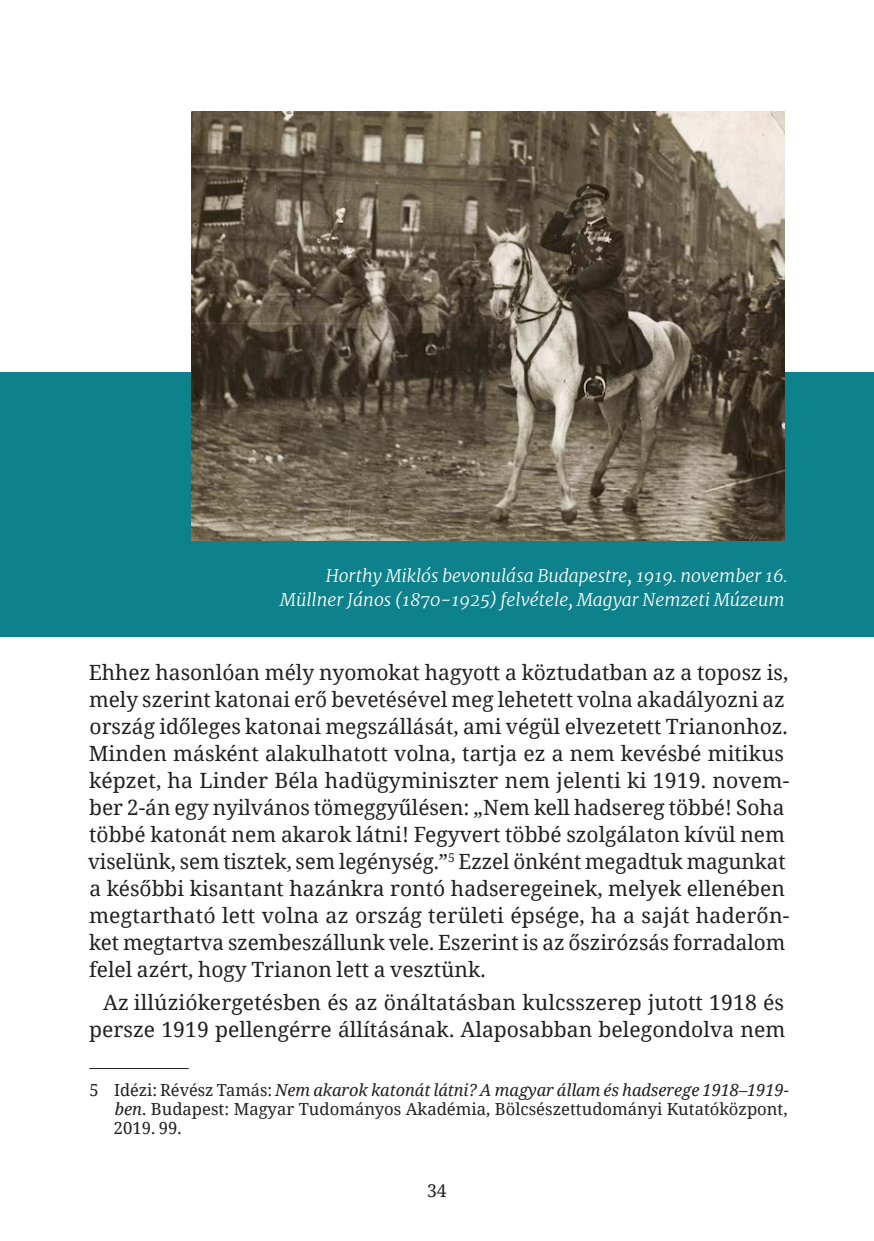
<style>
.page{position:relative;width:874px;height:1241px;background:#fff}
.page>*{position:absolute;margin:0;border:0;box-sizing:border-box;transform-origin:0 0}
.t1{font:21px/26.9px "Noto Serif";color:#231f20}
.t2{font:italic 300 17.5px/24.5px "Merriweather";color:#fff;text-align:right}
.t3{font:17.5px "Noto Serif";color:#231f20}
.t4{font:16.62px/19.2px "Noto Serif";color:#231f20;text-align:justify}
.s1{font-style:italic}
</style>
<div class="page">
<div style="left:0;top:372px;width:873px;height:264px;background:#0e828c"></div>
<img style="left:191px;top:112px;width:593px;height:428px">
<hr style="left:89px;top:1067px;width:100px;height:1px;background:#231f20">
<p class="t2" style="left:280px;top:563px;width:509px">Horthy Miklós bevonulása Budapestre, 1919. november 16.<br>Müllner János (1870−1925) felvétele, Magyar Nemzeti Múzeum</p>
<p class="t1" style="left:88px;top:658px;width:702px">Ehhez hasonlóan mély nyomokat hagyott a köztudatban az a toposz is, mely szerint katonai erő bevetésével meg lehetett volna akadályozni az ország időleges katonai megszállását, ami végül elvezetett Trianonhoz.<br>Minden másként alakulhatott volna, tartja ez a nem kevésbé mitikus képzet, ha Linder Béla hadügyminiszter nem jelenti ki 1919. novem&shy;ber 2-án egy nyilvános tömeggyűlésen: „Nem kell hadsereg többé! Soha többé katonát nem akarok látni! Fegyvert többé szolgálaton kívül nem viselünk, sem tisztek, sem legénység.”<sup>5</sup> Ezzel önként megadtuk magunkat a későbbi kisantant hazánkra rontó hadseregeinek, melyek ellenében megtartható lett volna az ország területi épsége, ha a saját haderőn&shy;ket megtartva szembeszállunk vele. Eszerint is az őszirózsás forradalom felel azért, hogy Trianon lett a vesztünk.</p>
<p class="t1" style="left:89px;top:987px;width:697px;text-align:right">Az illúziókergetésben és az önáltatásban kulcsszerep jutott 1918 és persze 1919 pellengérre állításának. Alaposabban belegondolva nem</p>
<p class="t4" style="left:114px;top:1079px;width:676px;text-indent:-24px">5 Idézi: Révész Tamás: <span class="s1">Nem akarok katonát látni? A magyar állam és hadserege 1918–1919- ben</span>. Budapest: Magyar Tudományos Akadémia, Bölcsészettudományi Kutatóközpont, 2019. 99.</p>
<p class="t3" style="left:427px;top:1178px;width:21px">34</p>
</div>
